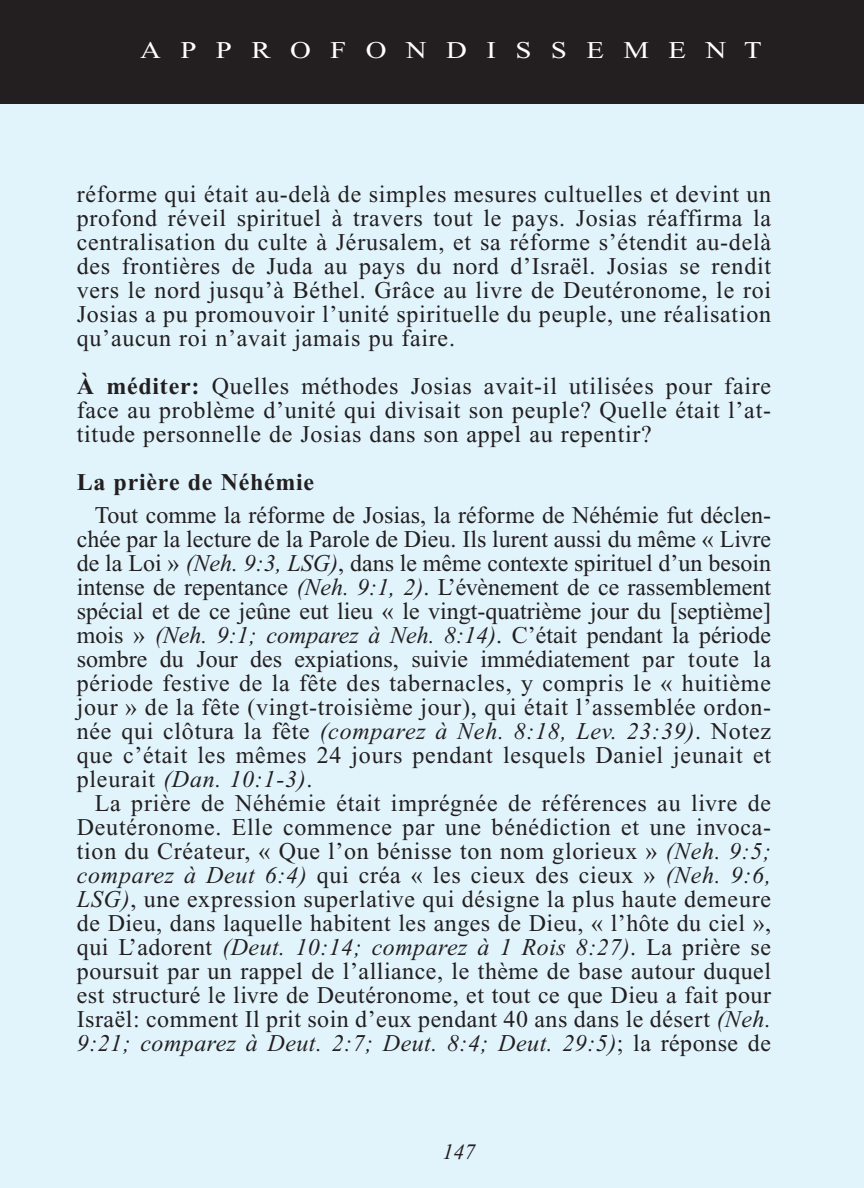
<style>
.page{position:relative;width:864px;height:1188px;background:#fff}
.page>*{position:absolute;margin:0;border:0;box-sizing:border-box;transform-origin:0 0}
.t1{font:24px/24px "Times New Roman PS Std";letter-spacing:.03em;color:#231f20;text-align:justify}
.t2{font:700 24px "Times New Roman PS Std";letter-spacing:.03em;color:#231f20}
.t3{font:24px "Times New Roman PS Std";color:#fff;scale:1.2 1}
.t4{font:italic 22px "Times New Roman PS Std";color:#231f20}
.s1{font-weight:700}
.s2{font-style:italic}
</style>
<div class="page">
<div style="left:0;top:98px;width:864px;height:1090px;background:#e1f4fc"></div>
<div style="left:0;top:0;width:864px;height:104px;background:#231f20"></div>
<p class="t3" style="left:140px;top:37px;width:520px">A P P R O F O N D I S S E M E N T</p>
<p class="t1" style="left:77px;top:182px;width:696px">réforme qui était au-delà de simples mesures cultuelles et devint un profond réveil spirituel à travers tout le pays. Josias réaffirma la centralisation du culte à Jérusalem, et sa réforme s’étendit au-delà des frontières de Juda au pays du nord d’Israël. Josias se rendit vers le nord jusqu’à Béthel. Grâce au livre de Deutéronome, le roi Josias a pu promouvoir l’unité spirituelle du peuple, une réalisation qu’aucun roi n’avait jamais pu faire.</p>
<p class="t1" style="left:77px;top:374px;width:696px"><span class="s1">À méditer:</span> Quelles méthodes Josias avait-il utilisées pour faire face au problème d’unité qui divisait son peuple? Quelle était l’at&shy;titude personnelle de Josias dans son appel au repentir?</p>
<p class="t2" style="left:77px;top:469px;width:239px">La prière de Néhémie</p>
<p class="t1" style="left:77px;top:503px;width:696px;text-indent:18px">Tout comme la réforme de Josias, la réforme de Néhémie fut déclen&shy;chée par la lecture de la Parole de Dieu. Ils lurent aussi du même « Livre de la Loi » <span class="s2">(Neh. 9:3, LSG)</span>, dans le même contexte spirituel d’un besoin intense de repentance <span class="s2">(Neh. 9:1, 2)</span>. L’évènement de ce rassemblement spécial et de ce jeûne eut lieu « le vingt-quatrième jour du [septième] mois » <span class="s2">(Neh. 9:1; comparez à Neh. 8:14)</span>. C’était pendant la période sombre du Jour des expiations, suivie immédiatement par toute la période festive de la fête des tabernacles, y compris le « huitième jour » de la fête (vingt-troisième jour), qui était l’assemblée ordon&shy;née qui clôtura la fête <span class="s2">(comparez à Neh. 8:18, Lev. 23:39)</span>. Notez que c’était les mêmes 24 jours pendant lesquels Daniel jeunait et pleurait <span class="s2">(Dan. 10:1-3)</span>.</p>
<p class="t1" style="left:77px;top:791px;width:696px;text-indent:18px">La prière de Néhémie était imprégnée de références au livre de Deutéronome. Elle commence par une bénédiction et une invoca&shy;tion du Créateur, « Que l’on bénisse ton nom glorieux » <span class="s2">(Neh. 9:5; comparez à Deut 6:4)</span> qui créa « les cieux des cieux » <span class="s2">(Neh. 9:6, LSG)</span>, une expression superlative qui désigne la plus haute demeure de Dieu, dans laquelle habitent les anges de Dieu, « l’hôte du ciel », qui L’adorent <span class="s2">(Deut. 10:14; comparez à 1 Rois 8:27)</span>. La prière se poursuit par un rappel de l’alliance, le thème de base autour duquel est structuré le livre de Deutéronome, et tout ce que Dieu a fait pour Israël: comment Il prit soin d’eux pendant 40 ans dans le désert <span class="s2">(Neh.<br>9:21; comparez à Deut. 2:7; Deut. 8:4; Deut. 29:5)</span>; la réponse de</p>
<p class="t4" style="left:442px;top:1140px;width:34px">147</p>
</div>
